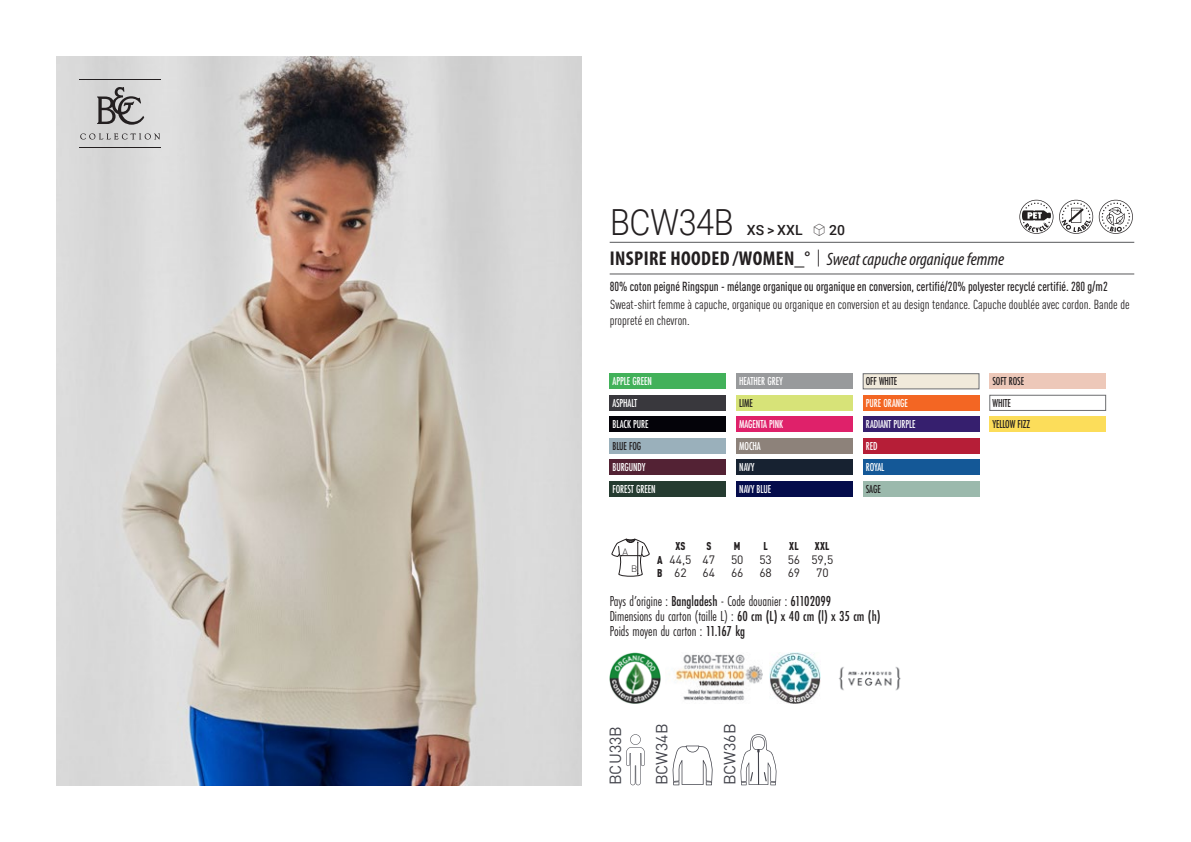
<style>
.page{position:relative;width:1191px;height:842px;background:#fff}
.page>*{position:absolute;margin:0;border:0;box-sizing:border-box;transform-origin:0 0}
.t1{font:300 36px "Roboto";letter-spacing:-.015em;color:#231f20;scale:.9 1}
.t2{font:italic 18px "Myriad Variable Concept";color:#231f20}
.t3{font:16px "DIN Pro";color:#43444c}
.t4{font:15px "Futura PT Cond";color:#231f20;scale:.95 1}
.t5{font:500 14px "Roboto";letter-spacing:.005em;color:#231f20}
.t6{font:condensed 13px/16px "DIN Pro";color:#231f20}
.grammage_2020{font:500 condensed 13px "DIN Pro";color:#231f20;scale:.95 1}
.Coloris_nuancier_bla{font:500 12px "Futura PT Cond";letter-spacing:-.01em;color:#fff;scale:.9 1}
.Coloris_nuancier{font:500 12px "Futura PT Cond";letter-spacing:-.01em;color:#231f20;scale:.9 1}
._88_tailles_tab_maig{font:12px "DIN Pro";color:#231f20}
._88_tailles_tab_maig-2{font:900 condensed 11.2px "DIN Pro";letter-spacing:.02em;color:#231f20;scale:.95 1}
.t7{font:300 9.2px "DIN";color:#231f20}
.s1{font-family:"Linotype Shapeshifter";font-weight:400;font-size:16px}
.s2{font-family:"Myriad Pro";font-weight:700;font-style:normal;font-stretch:condensed;font-size:20px}
.s3{font-family:"Roboto Condensed";font-weight:300;font-style:normal;font-size:20px}
.s4{font-weight:900;font-stretch:condensed;font-size:11.2px}
.s5{font-weight:500}
</style>
<div class="page">
<img style="left:57px;top:57px;width:524px;height:728px">
<hr style="left:79px;top:79px;width:82px;height:1px;background:#231f20">
<hr style="left:79px;top:147px;width:82px;height:1px;background:#231f20">
<svg style="left:80px;top:133px;width:80px;height:7px"></svg>
<svg style="left:97px;top:87px;width:47px;height:38px;background:#9d9c9c"></svg>
<div style="left:609px;top:373px;width:117px;height:16px;background:#42b15a"></div>
<div style="left:609px;top:395px;width:117px;height:16px;background:#39383d"></div>
<div style="left:609px;top:417px;width:117px;height:15px;background:#040309"></div>
<div style="left:609px;top:438px;width:117px;height:16px;background:#9ab0bb"></div>
<div style="left:609px;top:460px;width:117px;height:15px;background:#532234"></div>
<div style="left:609px;top:481px;width:117px;height:16px;background:#253b30"></div>
<div style="left:736px;top:373px;width:116px;height:16px;background:#989a9c"></div>
<div style="left:736px;top:395px;width:116px;height:16px;background:#d7e378"></div>
<div style="left:736px;top:417px;width:116px;height:15px;background:#df216a"></div>
<div style="left:736px;top:438px;width:116px;height:16px;background:#8d827a"></div>
<div style="left:736px;top:460px;width:116px;height:15px;background:#172231"></div>
<div style="left:736px;top:481px;width:116px;height:16px;background:#040c4b"></div>
<div style="left:863px;top:373px;width:116px;height:16px;background:#f1eadb;border:1px solid #6c6d70"></div>
<div style="left:863px;top:395px;width:116px;height:16px;background:#f36623"></div>
<div style="left:863px;top:417px;width:116px;height:15px;background:#361f6e"></div>
<div style="left:863px;top:438px;width:116px;height:16px;background:#b61e37"></div>
<div style="left:863px;top:460px;width:116px;height:15px;background:#145897"></div>
<div style="left:863px;top:481px;width:116px;height:16px;background:#9bb9ac"></div>
<div style="left:989px;top:373px;width:116px;height:16px;background:#edc8b9"></div>
<div style="left:989px;top:395px;width:116px;height:16px;background:#fff;border:1px solid #6c6d70"></div>
<div style="left:989px;top:417px;width:116px;height:15px;background:#fcdd5a"></div>
<svg style="left:626px;top:734px;width:18px;height:51px"></svg>
<svg style="left:672px;top:746px;width:40px;height:39px"></svg>
<svg style="left:740px;top:734px;width:36px;height:51px"></svg>
<svg style="left:1019px;top:200px;width:34px;height:34px"></svg>
<svg style="left:1059px;top:200px;width:73px;height:34px"></svg>
<svg style="left:611px;top:539px;width:38px;height:37px"></svg>
<img style="left:609px;top:653px;width:51px;height:50px">
<img style="left:675px;top:654px;width:87px;height:47px">
<img style="left:770px;top:653px;width:51px;height:50px">
<img style="left:838px;top:667px;width:63px;height:24px">
<hr style="left:609px;top:242px;width:525px;height:1px;background:#57585a">
<hr style="left:609px;top:274px;width:525px;height:1px;background:#57585a">
<p class="t1" style="left:610px;top:197px;width:138px">BCW34B</p>
<p class="t5" style="left:746px;top:220px;width:100px">XS &gt; XXL <span class="s1">S</span> 20</p>
<p class="t2" style="left:610px;top:249px;width:396px"><span class="s2">INSPIRE HOODED /WOMEN_°</span> <span class="s3">|</span> Sweat capuche organique femme</p>
<p class="grammage_2020" style="left:609px;top:277px;width:526px">80% coton peigné Ringspun - mélange organique ou organique en conversion, certifié/20% polyester recyclé certifié. 280 g/m2</p>
<p class="t6" style="left:609px;top:296px;width:521px">Sweat-shirt femme à capuche, organique ou organique en conversion et au design tendance. Capuche doublée avec cordon. Bande de propreté en chevron.</p>
<p class="Coloris_nuancier_bla" style="left:612px;top:374px;width:45px">APPLE GREEN</p>
<p class="Coloris_nuancier_bla" style="left:612px;top:396px;width:29px">ASPHALT</p>
<p class="Coloris_nuancier_bla" style="left:612px;top:417px;width:42px">BLACK PURE</p>
<p class="Coloris_nuancier" style="left:612px;top:439px;width:34px">BLUE FOG</p>
<p class="Coloris_nuancier_bla" style="left:612px;top:460px;width:38px">BURGUNDY</p>
<p class="Coloris_nuancier_bla" style="left:612px;top:482px;width:49px">FOREST GREEN</p>
<p class="Coloris_nuancier_bla" style="left:739px;top:374px;width:50px">HEATHER GREY</p>
<p class="Coloris_nuancier" style="left:739px;top:396px;width:17px">LIME</p>
<p class="Coloris_nuancier_bla" style="left:739px;top:417px;width:50px">MAGENTA PINK</p>
<p class="Coloris_nuancier_bla" style="left:739px;top:439px;width:25px">MOCHA</p>
<p class="Coloris_nuancier_bla" style="left:739px;top:460px;width:18px">NAVY</p>
<p class="Coloris_nuancier_bla" style="left:739px;top:482px;width:37px">NAVY BLUE</p>
<p class="t7" style="left:622px;top:546px;width:7px">A</p>
<p class="t7" style="left:631px;top:563px;width:8px">B</p>
<p class="_88_tailles_tab_maig-2" style="left:675px;top:538px;width:12px">XS</p>
<p class="_88_tailles_tab_maig-2" style="left:706px;top:538px;width:7px">S</p>
<p class="_88_tailles_tab_maig-2" style="left:734px;top:538px;width:8px">M</p>
<p class="_88_tailles_tab_maig-2" style="left:763px;top:538px;width:6px">L</p>
<p class="_88_tailles_tab_maig-2" style="left:789px;top:538px;width:12px">XL</p>
<p class="_88_tailles_tab_maig-2" style="left:815px;top:538px;width:17px">XXL</p>
<p class="_88_tailles_tab_maig" style="left:657px;top:550px;width:59px"><span class="s4">A</span> 44,5 47</p>
<p class="_88_tailles_tab_maig" style="left:731px;top:550px;width:14px">50</p>
<p class="_88_tailles_tab_maig" style="left:759px;top:550px;width:14px">53</p>
<p class="_88_tailles_tab_maig" style="left:787px;top:550px;width:47px">56 59,5</p>
<p class="_88_tailles_tab_maig" style="left:657px;top:564px;width:31px"><span class="s4">B</span> 62</p>
<p class="_88_tailles_tab_maig" style="left:702px;top:564px;width:14px">64</p>
<p class="_88_tailles_tab_maig" style="left:731px;top:564px;width:14px">66</p>
<p class="_88_tailles_tab_maig" style="left:759px;top:564px;width:14px">68</p>
<p class="_88_tailles_tab_maig" style="left:787px;top:564px;width:14px">69</p>
<p class="_88_tailles_tab_maig" style="left:816px;top:564px;width:14px">70</p>
<p class="Coloris_nuancier" style="left:866px;top:374px;width:37px">OFF WHITE</p>
<p class="Coloris_nuancier_bla" style="left:866px;top:396px;width:48px">PURE ORANGE</p>
<p class="Coloris_nuancier_bla" style="left:866px;top:417px;width:57px">RADIANT PURPLE</p>
<p class="Coloris_nuancier_bla" style="left:866px;top:439px;width:15px">RED</p>
<p class="Coloris_nuancier_bla" style="left:866px;top:460px;width:22px">ROYAL</p>
<p class="Coloris_nuancier" style="left:866px;top:482px;width:18px">SAGE</p>
<p class="t4" style="left:609px;top:592px;width:235px">Pays d’origine : <span class="s5">Bangladesh</span> - Code douanier : <span class="s5">61102099</span></p>
<p class="t4" style="left:609px;top:607px;width:287px">Dimensions du carton (taille L) : <span class="s5">60 cm (L) x 40 cm (l) x 35 cm (h)</span></p>
<p class="t4" style="left:609px;top:622px;width:144px">Poids moyen du carton : <span class="s5">11.167 kg</span></p>
<p class="t3" style="left:602px;top:785px;width:61px;rotate:-90deg">BCU33B</p>
<p class="t3" style="left:649px;top:785px;width:63px;rotate:-90deg">BCW34B</p>
<p class="t3" style="left:717px;top:785px;width:63px;rotate:-90deg">BCW36B</p>
<p class="Coloris_nuancier" style="left:992px;top:374px;width:37px">SOFT ROSE</p>
<p class="Coloris_nuancier" style="left:992px;top:396px;width:22px">WHITE</p>
<p class="Coloris_nuancier" style="left:992px;top:417px;width:43px">YELLOW FIZZ</p>
</div>
